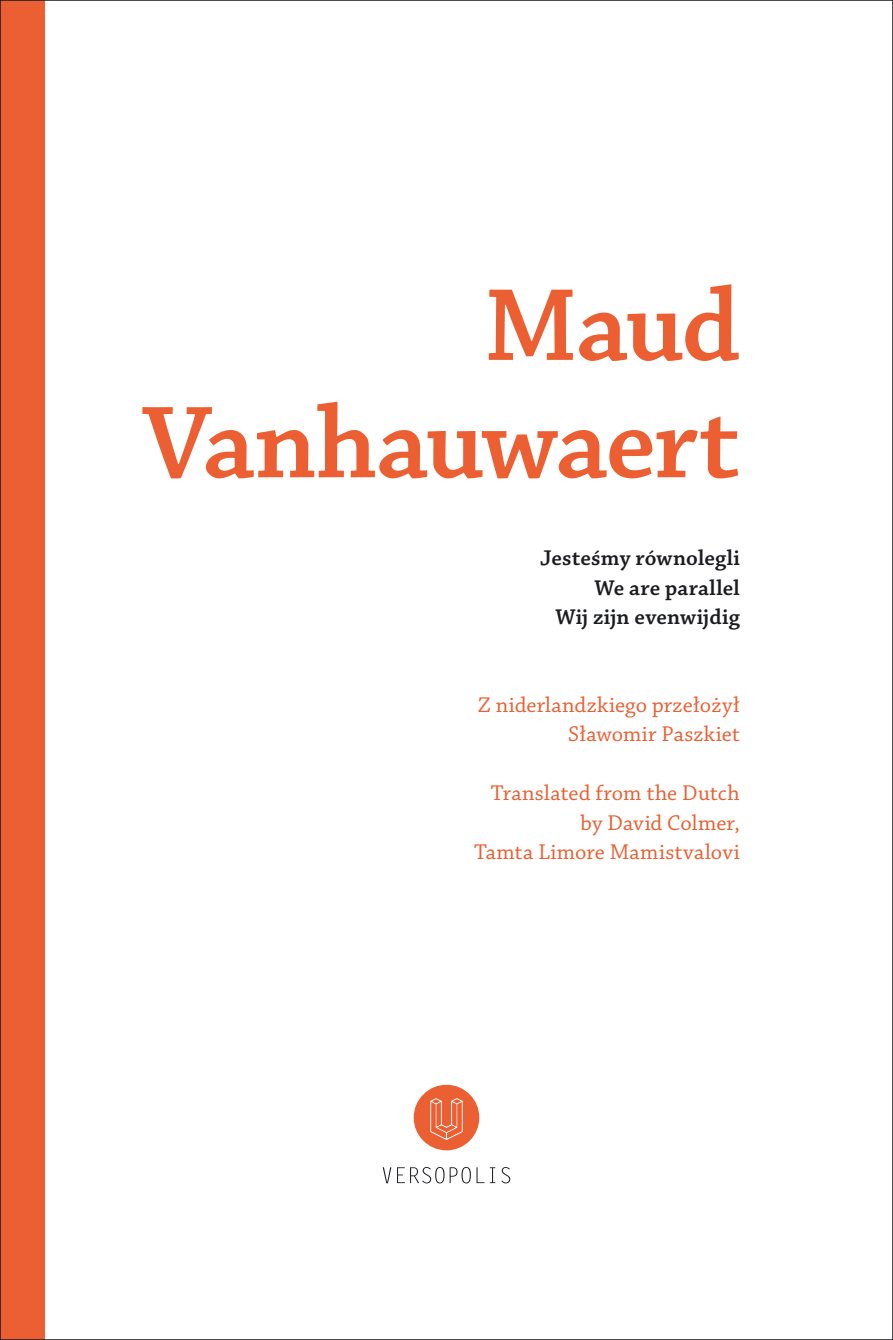
<style>
.page{position:relative;width:893px;height:1340px;background:#fff}
.page>*{position:absolute;margin:0;border:0;box-sizing:border-box;transform-origin:0 0}
.t1{font:600 108px/117.5px "Chaparral Pro";letter-spacing:-.025em;color:#eb5f32;text-align:right}
.t2{font:22.5px/29.2px "Chaparral Pro";letter-spacing:.01em;color:#eb5f32;text-align:right}
.t3{font:600 22.5px/29.2px "Chaparral Pro";letter-spacing:.005em;color:#1b1c20;text-align:right}
</style>
<div class="page">
<svg style="left:383px;top:1167px;width:8px;height:16px"></svg>
<svg style="left:397px;top:1167px;width:87px;height:16px"></svg>
<svg style="left:490px;top:1167px;width:5px;height:16px"></svg>
<svg style="left:501px;top:1167px;width:9px;height:16px"></svg>
<div style="left:414px;top:1084px;width:65px;height:66px;background:#eb5f32;border-radius:50%"></div>
<svg style="left:430px;top:1098px;width:33px;height:42px"></svg>
<div style="left:0;top:0;width:45px;height:1339px;background:#eb5f32"></div>
<h1 class="t1" style="left:142px;top:270px;width:599px">Maud<br>Vanhauwaert</h1>
<p class="t3" style="left:540px;top:544px;width:201px">Jesteśmy równolegli<br>We are parallel<br>Wij zijn evenwijdig</p>
<p class="t2" style="left:478px;top:691px;width:264px">Z niderlandzkiego przełożył<br>Sławomir Paszkiet</p>
<p class="t2" style="left:474px;top:779px;width:267px">Translated from the Dutch by David Colmer,<br>Tamta Limore Mamistvalovi</p>
</div>
